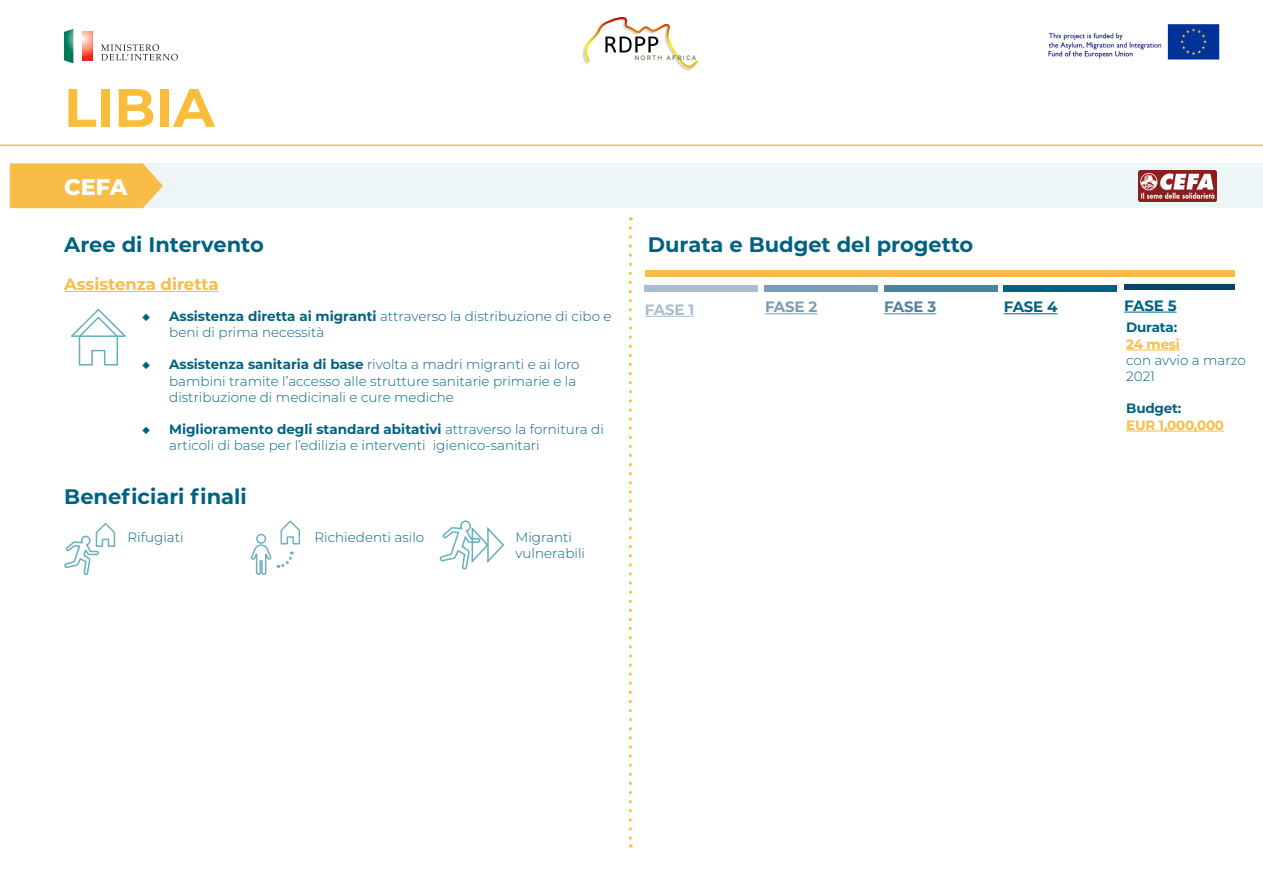
<style>
.page{position:relative;width:1263px;height:893px;background:#fff}
.page>*{position:absolute;margin:0;border:0;box-sizing:border-box;transform-origin:0 0}
.t1{font:700 54px "Montserrat";color:#f8be3b}
.t2{font:800 22.5px "Montserrat";color:#fff}
.t3{font:700 21px "Montserrat";color:#006283}
.t4{font:700 16.5px "Montserrat";color:#f9bc46}
.t5{font:700 15px "Montserrat";letter-spacing:-.015em;color:#006283}
.t6{font:700 15px "Montserrat";color:#a8bdcf}
.t7{font:700 15px "Montserrat";color:#7a9db5}
.t8{font:700 15px "Montserrat";color:#4e83a0}
.t9{font:300 13.5px/16.2px "Montserrat";color:#006283}
.t10{font:700 13.5px "Montserrat";letter-spacing:-.015em;color:#f9bc46}
.t11{font:700 13.5px "Montserrat";letter-spacing:-.015em;color:#006283}
.t12{font:6.75px "Work Sans";letter-spacing:.17em;color:#405627}
.s1{font-weight:700}
.s2{font-weight:700;color:#f9bc46}
</style>
<div class="page">
<hr style="left:765px;top:313px;width:52px;height:1px;background:#7a9db5">
<hr style="left:645px;top:316px;width:49px;height:1px;background:#a8bdcf">
<hr style="left:884px;top:313px;width:52px;height:1px;background:#4e83a0">
<hr style="left:1004px;top:313px;width:53px;height:1px;background:#006283">
<div style="left:645px;top:270px;width:589px;height:7px;background:#f9bc46"></div>
<div style="left:645px;top:285px;width:113px;height:7px;background:#a8bdcf"></div>
<div style="left:764px;top:285px;width:113px;height:7px;background:#7a9db5"></div>
<div style="left:884px;top:285px;width:113px;height:7px;background:#4e83a0"></div>
<div style="left:1004px;top:285px;width:113px;height:7px;background:#006283"></div>
<div style="left:1124px;top:285px;width:110px;height:5px;background:#06466d"></div>
<hr style="left:1124px;top:312px;width:52px;height:1px;background:#006283">
<div style="left:10px;top:163px;width:1253px;height:45px;background:#edf5f7"></div>
<svg style="left:101px;top:44px;width:77px;height:16px"></svg>
<svg style="left:64px;top:29px;width:9px;height:34px"></svg>
<svg style="left:83px;top:32px;width:9px;height:28px"></svg>
<img style="left:1048px;top:24px;width:172px;height:36px">
<img style="left:582px;top:17px;width:109px;height:54px">
<svg style="left:584px;top:18px;width:114px;height:51px"></svg>
<hr style="left:0;top:145px;width:1263px;height:1px;background:#f8be3b">
<svg style="left:10px;top:163px;width:153px;height:45px;background:#f8c053"></svg>
<img style="left:1139px;top:170px;width:78px;height:31px">
<hr style="left:64px;top:291px;width:155px;height:1px;background:#f9bc46">
<svg style="left:71px;top:309px;width:55px;height:57px"></svg>
<svg style="left:629px;top:228px;width:3px;height:619px"></svg>
<hr style="left:1126px;top:350px;width:54px;height:1px;background:#f9bc46">
<hr style="left:1126px;top:431px;width:98px;height:1px;background:#f9bc46">
<svg style="left:251px;top:520px;width:50px;height:55px"></svg>
<svg style="left:64px;top:523px;width:52px;height:52px"></svg>
<svg style="left:439px;top:520px;width:65px;height:50px"></svg>
<p class="t1" style="left:64px;top:69px;width:152px">LIBIA</p>
<p class="t2" style="left:64px;top:170px;width:65px">CEFA</p>
<p class="t3" style="left:64px;top:229px;width:201px">Aree di Intervento</p>
<p class="t4" style="left:64px;top:272px;width:156px">Assistenza diretta</p>
<p class="t9" style="left:169px;top:307px;width:444px;text-indent:-27px">◆ <span class="s1">Assistenza diretta ai migranti</span> attraverso la distribuzione di cibo e beni di prima necessità</p>
<p class="t9" style="left:169px;top:356px;width:412px;text-indent:-27px">◆ <span class="s1">Assistenza sanitaria di base</span> rivolta a madri migranti e ai loro bambini tramite l’accesso alle strutture sanitarie primarie e la distribuzione di medicinali e cure mediche</p>
<p class="t9" style="left:169px;top:421px;width:436px;text-indent:-27px">◆ <span class="s1">Miglioramento degli standard abitativi</span> attraverso la fornitura di articoli di base per l’edilizia e interventi igienico-sanitari</p>
<p class="t3" style="left:64px;top:481px;width:184px">Beneficiari finali</p>
<p class="t9" style="left:128px;top:529px;width:58px">Rifugiati</p>
<p class="t9" style="left:315px;top:529px;width:111px">Richiedenti asilo</p>
<p class="t9" style="left:515px;top:529px;width:71px">Migranti vulnerabili</p>
<p class="t12" style="left:634px;top:54px;width:63px">NORTH AFRICA</p>
<p class="t3" style="left:648px;top:229px;width:327px">Durata e Budget del progetto</p>
<p class="t6" style="left:645px;top:299px;width:51px">FASE 1</p>
<p class="t7" style="left:765px;top:296px;width:54px">FASE 2</p>
<p class="t8" style="left:884px;top:296px;width:54px">FASE 3</p>
<p class="t5" style="left:1004px;top:296px;width:55px">FASE 4</p>
<p class="t5" style="left:1124px;top:294px;width:54px">FASE 5</p>
<p class="t9" style="left:1126px;top:319px;width:121px"><span class="s1">Durata:<br></span><span class="s2">24 mesi<br></span>con avvio a marzo<br>2021</p>
<p class="t11" style="left:1126px;top:399px;width:57px">Budget:</p>
<p class="t10" style="left:1126px;top:415px;width:99px">EUR 1,000,000</p>
</div>
